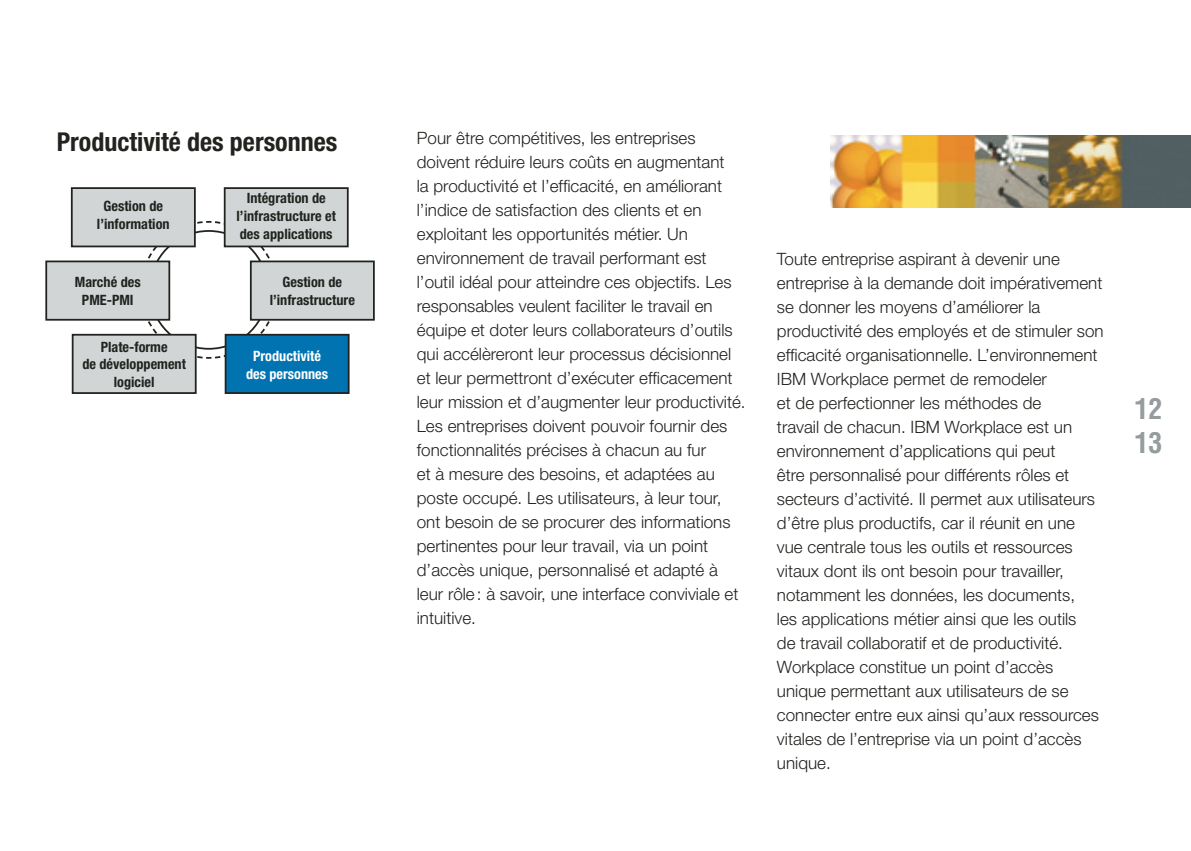
<style>
.page{position:relative;width:1191px;height:851px;background:#fff}
.page>*{position:absolute;margin:0;border:0;box-sizing:border-box;transform-origin:0 0}
.t1{font:700 condensed 28px/33.8px "Helvetica";color:#959c9d}
.t2{font:700 condensed 26px "Helvetica Neue";color:#20231e}
.t3{font:300 17px/24px "Helvetica Neue";color:#20231e}
.t4{font:700 condensed 14.2px/17.8px "Helvetica Neue";color:#20231e;text-align:center}
.t5{font:700 condensed 14.2px/17.8px "Helvetica Neue";color:#fff;text-align:center}
</style>
<div class="page">
<img style="left:830px;top:136px;width:361px;height:72px">
<svg style="left:139px;top:220px;width:139px;height:139px"></svg>
<div style="left:72px;top:188px;width:123px;height:58px;background:#d1d5d6"></div>
<div style="left:71px;top:187px;width:125px;height:60px;border:2px solid #20231e"></div>
<div style="left:225px;top:188px;width:123px;height:58px;background:#d1d5d6"></div>
<div style="left:224px;top:187px;width:125px;height:60px;border:2px solid #20231e"></div>
<div style="left:251px;top:261px;width:123px;height:59px;background:#d1d5d6"></div>
<div style="left:250px;top:260px;width:125px;height:60px;border:2px solid #20231e"></div>
<div style="left:226px;top:335px;width:123px;height:58px;background:#0073b0"></div>
<div style="left:225px;top:334px;width:124px;height:60px;border:2px solid #20231e"></div>
<div style="left:73px;top:335px;width:123px;height:58px;background:#d1d5d6"></div>
<div style="left:72px;top:334px;width:125px;height:60px;border:2px solid #20231e"></div>
<div style="left:46px;top:261px;width:123px;height:59px;background:#d1d5d6"></div>
<div style="left:45px;top:260px;width:125px;height:60px;border:2px solid #20231e"></div>
<h2 class="t2" style="left:57px;top:132px;width:282px">Productivité des personnes</h2>
<p class="t3" style="left:417px;top:127px;width:330px">Pour être compétitives, les entreprises doivent réduire leurs coûts en augmentant<br>la productivité et l’efficacité, en améliorant l’indice de satisfaction des clients et en exploitant les opportunités métier. Un environnement de travail performant est l’outil idéal pour atteindre ces objectifs. Les responsables veulent faciliter le travail en équipe et doter leurs collaborateurs d’outils qui accélèreront leur processus décisionnel et leur permettront d’exécuter efficacement leur mission et d’augmenter leur productivité.<br>Les entreprises doivent pouvoir fournir des fonctionnalités précises à chacun au fur<br>et à mesure des besoins, et adaptées au poste occupé. Les utilisateurs, à leur tour, ont besoin de se procurer des informations pertinentes pour leur travail, via un point d’accès unique, personnalisé et adapté à leur rôle : à savoir, une interface conviviale et intuitive.</p>
<p class="t4" style="left:97px;top:198px;width:74px">Gestion de l’information</p>
<p class="t4" style="left:236px;top:190px;width:101px">Intégration de l’infrastructure et des applications</p>
<p class="t4" style="left:270px;top:274px;width:87px">Gestion de l’infrastructure</p>
<p class="t4" style="left:75px;top:274px;width:67px">Marché des<br>PME-PMI</p>
<p class="t4" style="left:82px;top:339px;width:105px">Plate-forme<br>de développement logiciel</p>
<p class="t5" style="left:246px;top:348px;width:84px">Productivité des personnes</p>
<p class="t3" style="left:777px;top:248px;width:328px">Toute entreprise aspirant à devenir une entreprise à la demande doit impérativement se donner les moyens d’améliorer la productivité des employés et de stimuler son efficacité organisationnelle. L’environnement IBM Workplace permet de remodeler<br>et de perfectionner les méthodes de<br>travail de chacun. IBM Workplace est un environnement d’applications qui peut<br>être personnalisé pour différents rôles et secteurs d’activité. Il permet aux utilisateurs d’être plus productifs, car il réunit en une vue centrale tous les outils et ressources vitaux dont ils ont besoin pour travailler, notamment les données, les documents,<br>les applications métier ainsi que les outils<br>de travail collaboratif et de productivité.<br>Workplace constitue un point d’accès unique permettant aux utilisateurs de se connecter entre eux ainsi qu’aux ressources vitales de l’entreprise via un point d’accès unique.</p>
<h1 class="t1" style="left:1134px;top:394px;width:29px">12<br>13</h1>
</div>
